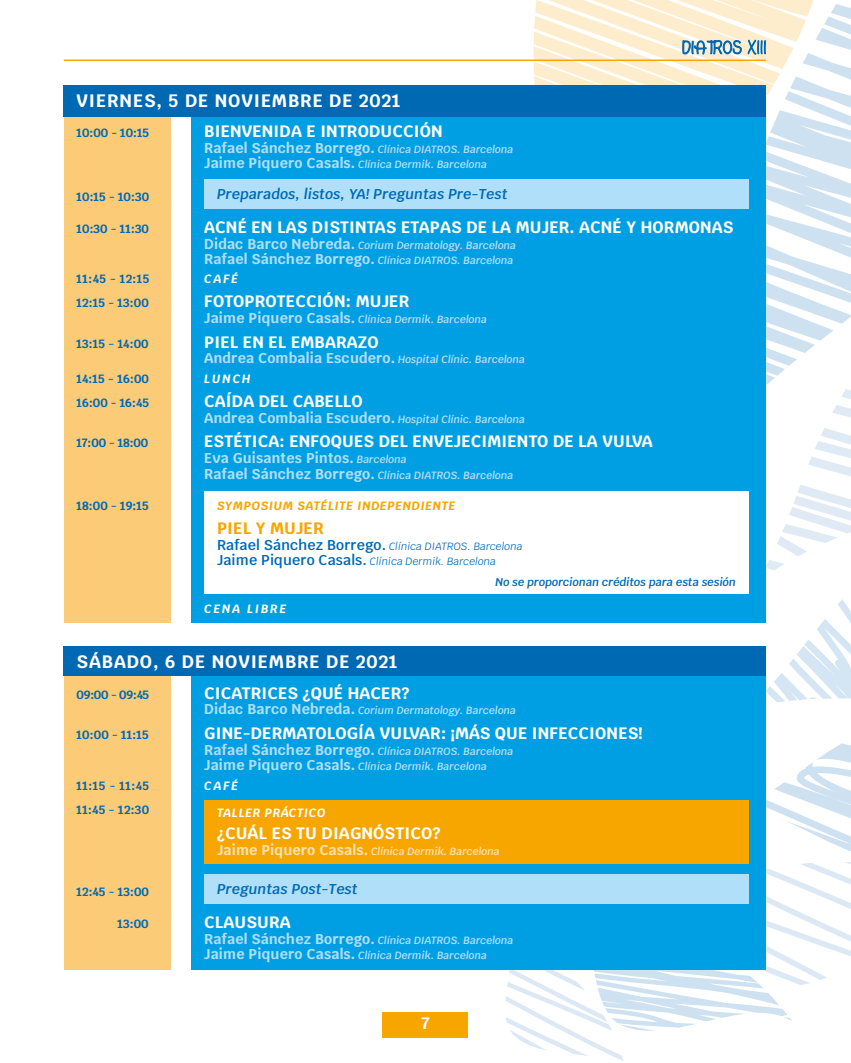
<style>
.page{position:relative;width:851px;height:1063px;background:#fff}
.page>*{position:absolute;margin:0;border:0;box-sizing:border-box;transform-origin:0 0}
.TEXTE_NORMAL{font:700 18px "Krub";letter-spacing:.05em;color:#fff}
.TEXTE_NORMAL-2{font:700 16.5px "Krub";letter-spacing:.01em;color:#fff}
.TEXTE_NORMAL-3{font:700 16.5px "Krub";letter-spacing:.01em;color:#f7a600}
.TEXTE_NORMAL-4{font:italic 600 14.25px "Krub";letter-spacing:.01em;color:#0069b4}
.TEXTE_NORMAL-5{font:700 14.25px "Krub";letter-spacing:.01em;color:#afdff9}
.TEXTE_NORMAL-6{font:700 12px "Krub";letter-spacing:.005em;color:#0069b4}
.TEXTE_NORMAL-7{font:italic 700 12px "Krub";letter-spacing:.05em;color:#f7a600}
.TEXTE_NORMAL-8{font:italic 700 12px "Krub";letter-spacing:.15em;color:#fff}
.TEXTE_NORMAL-9{font:italic 700 12px "Krub";letter-spacing:.05em;color:#fff}
.TEXTE_NORMAL-10{font:italic 600 11.25px "Krub";color:#0069b4}
.TEXTE_NORMAL-11{font:italic 600 10.5px/15px "Krub";color:#afdff9}
.TEXTE_NORMAL-12{font:italic 10.5px/15px "Krub";color:#0069b4}
.TEXTE_NORMAL-13{font:italic 600 10.5px "Krub";color:#fee1b4}
.s1{font-weight:700;font-style:normal;font-size:14.25px}
.s2{font-weight:600;font-style:italic;font-size:10.5px}
.s3{font-weight:600;font-style:normal;font-size:14.25px}
</style>
<div class="page">
<div style="left:383px;top:1012px;width:85px;height:25px;background:#f7a600"></div>
<svg style="left:524px;top:0;width:191px;height:85px;fill:#fdedcd"></svg>
<svg style="left:715px;top:0;width:135px;height:85px;fill:#fdedd0"></svg>
<svg style="left:764px;top:64px;width:86px;height:327px"></svg>
<svg style="left:505px;top:391px;width:345px;height:670px"></svg>
<svg style="left:681px;top:35px;width:60px;height:24px"></svg>
<svg style="left:747px;top:39px;width:19px;height:18px"></svg>
<hr style="left:64px;top:60px;width:701px;height:1px;background:#f7a600">
<div style="left:64px;top:117px;width:106px;height:506px;background:#fccb78"></div>
<div style="left:191px;top:117px;width:574px;height:506px;background:#009fe3"></div>
<div style="left:204px;top:179px;width:544px;height:29px;background:#afdff9"></div>
<div style="left:204px;top:491px;width:544px;height:103px;background:#fff"></div>
<div style="left:64px;top:85px;width:701px;height:32px;background:#0069b4"></div>
<div style="left:64px;top:676px;width:106px;height:294px;background:#fccb78"></div>
<div style="left:191px;top:676px;width:574px;height:294px;background:#009fe3"></div>
<div style="left:204px;top:800px;width:544px;height:64px;background:#f7a600"></div>
<div style="left:204px;top:874px;width:544px;height:30px;background:#afdff9"></div>
<div style="left:64px;top:647px;width:701px;height:29px;background:#0069b4"></div>
<p class="TEXTE_NORMAL" style="left:77px;top:90px;width:325px">VIERNES, 5 DE NOVIEMBRE DE 2021</p>
<p class="TEXTE_NORMAL-6" style="left:77px;top:126px;width:74px">10:00 - 10:15</p>
<p class="TEXTE_NORMAL-2" style="left:204px;top:122px;width:240px">BIENVENIDA E INTRODUCCIÓN</p>
<p class="TEXTE_NORMAL-11" style="left:204px;top:142px;width:311px"><span class="s1">Rafael Sánchez Borrego.</span> Clínica DIATROS. Barcelona<br><span class="s1">Jaime Piquero Casals.</span> Clínica Dermik. Barcelona</p>
<p class="TEXTE_NORMAL-6" style="left:77px;top:190px;width:74px">10:15 - 10:30</p>
<p class="TEXTE_NORMAL-4" style="left:217px;top:185px;width:292px">Preparados, listos, YA! Preguntas Pre-Test</p>
<p class="TEXTE_NORMAL-6" style="left:77px;top:222px;width:74px">10:30 - 11:30</p>
<p class="TEXTE_NORMAL-2" style="left:204px;top:218px;width:530px">ACNÉ EN LAS DISTINTAS ETAPAS DE LA MUJER. ACNÉ Y HORMONAS</p>
<p class="TEXTE_NORMAL-11" style="left:204px;top:238px;width:313px"><span class="s1">Didac Barco Nebreda.</span> Corium Dermatology. Barcelona<br><span class="s1">Rafael Sánchez Borrego.</span> Clínica DIATROS. Barcelona</p>
<p class="TEXTE_NORMAL-6" style="left:77px;top:272px;width:74px">11:45 - 12:15</p>
<p class="TEXTE_NORMAL-8" style="left:204px;top:272px;width:36px">CAFÉ</p>
<p class="TEXTE_NORMAL-6" style="left:77px;top:296px;width:74px">12:15 - 13:00</p>
<p class="TEXTE_NORMAL-2" style="left:204px;top:292px;width:206px">FOTOPROTECCIÓN: MUJER</p>
<p class="TEXTE_NORMAL-11" style="left:204px;top:312px;width:284px"><span class="s1">Jaime Piquero Casals.</span> Clínica Dermik. Barcelona</p>
<p class="TEXTE_NORMAL-6" style="left:77px;top:337px;width:74px">13:15 - 14:00</p>
<p class="TEXTE_NORMAL-2" style="left:204px;top:332px;width:176px">PIEL EN EL EMBARAZO</p>
<p class="TEXTE_NORMAL-11" style="left:204px;top:352px;width:322px"><span class="s1">Andrea Combalia Escudero.</span> Hospital Clínic. Barcelona</p>
<p class="TEXTE_NORMAL-6" style="left:77px;top:372px;width:74px">14:15 - 16:00</p>
<p class="TEXTE_NORMAL-8" style="left:204px;top:372px;width:48px">LUNCH</p>
<p class="TEXTE_NORMAL-6" style="left:77px;top:396px;width:74px">16:00 - 16:45</p>
<p class="TEXTE_NORMAL-2" style="left:204px;top:392px;width:160px">CAÍDA DEL CABELLO</p>
<p class="TEXTE_NORMAL-11" style="left:204px;top:412px;width:322px"><span class="s1">Andrea Combalia Escudero.</span> Hospital Clínic. Barcelona</p>
<p class="TEXTE_NORMAL-6" style="left:77px;top:436px;width:73px">17:00 - 18:00</p>
<p class="TEXTE_NORMAL-2" style="left:204px;top:432px;width:450px">ESTÉTICA: ENFOQUES DEL ENVEJECIMIENTO DE LA VULVA</p>
<p class="TEXTE_NORMAL-5" style="left:204px;top:450px;width:204px">Eva Guisantes Pintos. <span class="s2">Barcelona</span></p>
<p class="TEXTE_NORMAL-11" style="left:204px;top:468px;width:311px"><span class="s1">Rafael Sánchez Borrego.</span> Clínica DIATROS. Barcelona</p>
<p class="TEXTE_NORMAL-6" style="left:77px;top:499px;width:74px">18:00 - 19:15</p>
<p class="TEXTE_NORMAL-7" style="left:217px;top:499px;width:240px">SYMPOSIUM SATÉLITE INDEPENDIENTE</p>
<p class="TEXTE_NORMAL-3" style="left:217px;top:519px;width:108px">PIEL Y MUJER</p>
<p class="TEXTE_NORMAL-12" style="left:217px;top:539px;width:307px"><span class="s3">Rafael Sánchez Borrego.</span> Clínica DIATROS. Barcelona<br><span class="s3">Jaime Piquero Casals.</span> Clínica Dermik. Barcelona</p>
<p class="TEXTE_NORMAL-10" style="left:495px;top:575px;width:242px">No se proporcionan créditos para esta sesión</p>
<p class="TEXTE_NORMAL-8" style="left:204px;top:602px;width:84px">CENA LIBRE</p>
<p class="TEXTE_NORMAL" style="left:77px;top:651px;width:322px">SÁBADO, 6 DE NOVIEMBRE DE 2021</p>
<p class="TEXTE_NORMAL-6" style="left:77px;top:688px;width:74px">09:00 - 09:45</p>
<p class="TEXTE_NORMAL-2" style="left:204px;top:683px;width:206px">CICATRICES ¿QUÉ HACER?</p>
<p class="TEXTE_NORMAL-11" style="left:204px;top:703px;width:313px"><span class="s1">Didac Barco Nebreda.</span> Corium Dermatology. Barcelona</p>
<p class="TEXTE_NORMAL-6" style="left:77px;top:728px;width:74px">10:00 - 11:15</p>
<p class="TEXTE_NORMAL-2" style="left:204px;top:724px;width:440px">GINE-DERMATOLOGÍA VULVAR: ¡MÁS QUE INFECCIONES!</p>
<p class="TEXTE_NORMAL-11" style="left:204px;top:744px;width:311px"><span class="s1">Rafael Sánchez Borrego.</span> Clínica DIATROS. Barcelona<br><span class="s1">Jaime Piquero Casals.</span> Clínica Dermik. Barcelona</p>
<p class="TEXTE_NORMAL-6" style="left:77px;top:779px;width:74px">11:15 - 11:45</p>
<p class="TEXTE_NORMAL-8" style="left:204px;top:779px;width:36px">CAFÉ</p>
<p class="TEXTE_NORMAL-6" style="left:77px;top:803px;width:74px">11:45 - 12:30</p>
<p class="TEXTE_NORMAL-9" style="left:217px;top:806px;width:110px">TALLER PRÁCTICO</p>
<p class="TEXTE_NORMAL-2" style="left:217px;top:824px;width:225px">¿CUÁL ES TU DIAGNÓSTICO?</p>
<p class="TEXTE_NORMAL-13" style="left:217px;top:845px;width:284px"><span class="s1">Jaime Piquero Casals.</span> Clínica Dermik. Barcelona</p>
<p class="TEXTE_NORMAL-6" style="left:77px;top:885px;width:74px">12:45 - 13:00</p>
<p class="TEXTE_NORMAL-4" style="left:217px;top:881px;width:142px">Preguntas Post-Test</p>
<p class="TEXTE_NORMAL-6" style="left:118px;top:917px;width:33px">13:00</p>
<p class="TEXTE_NORMAL-2" style="left:204px;top:913px;width:88px">CLAUSURA</p>
<p class="TEXTE_NORMAL-11" style="left:204px;top:933px;width:311px"><span class="s1">Rafael Sánchez Borrego.</span> Clínica DIATROS. Barcelona<br><span class="s1">Jaime Piquero Casals.</span> Clínica Dermik. Barcelona</p>
<h2 class="TEXTE_NORMAL-2" style="left:421px;top:1013px;width:9px">7</h2>
</div>
